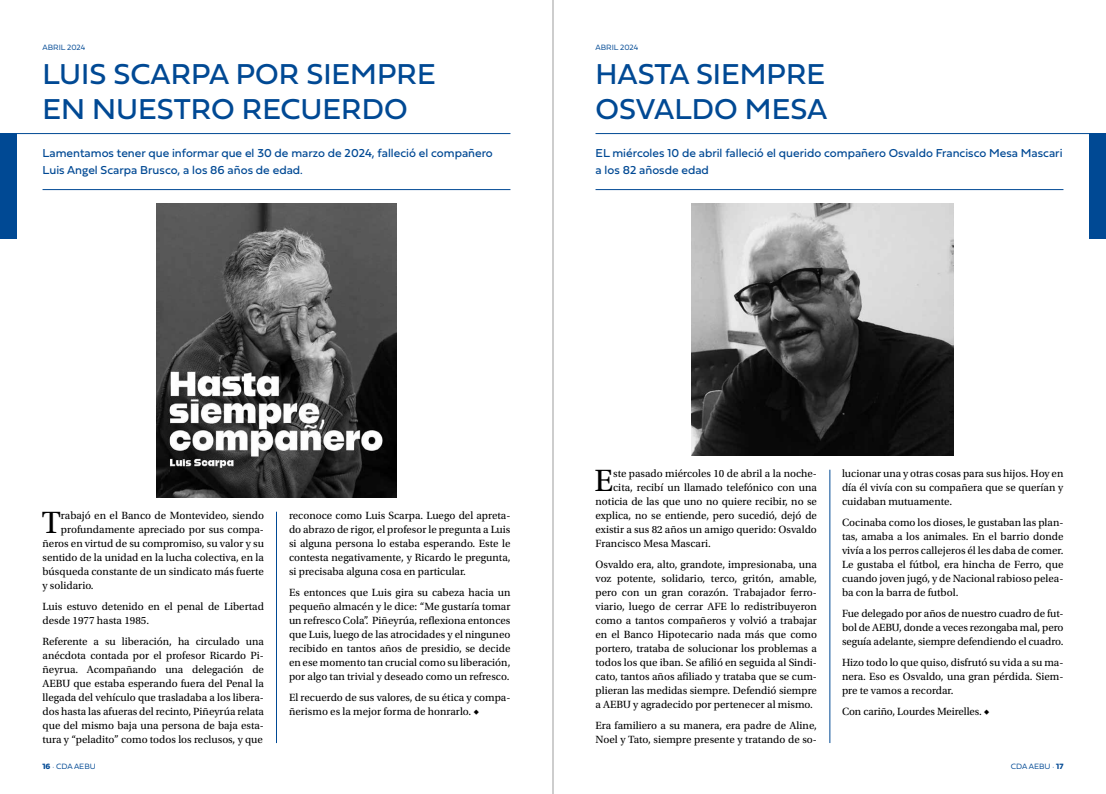
<style>
.page{position:relative;width:1106px;height:794px;background:#fff}
.page>*{position:absolute;margin:0;border:0;box-sizing:border-box;transform-origin:0 0}
.t1{font:32.4px "Utopia Std";color:#000}
.t2{font:30px/35px "Fieldwork Geo Regular";color:#004994}
.t3{font:12px/17px "Fieldwork Hum";color:#004994}
.t4{font:11px/14px "Utopia Std";color:#000;text-align:justify}
.t5{font:8px "Fieldwork Geo Light";color:#004994}
.s1{font-family:"Fieldwork Geo Bold"}
</style>
<div class="page">
<img style="left:157px;top:204px;width:239px;height:294px">
<hr style="left:0;top:133px;width:510px;height:1px;background:#004994">
<hr style="left:595px;top:133px;width:511px;height:1px;background:#004994">
<hr style="left:43px;top:189px;width:467px;height:1px;background:#004994">
<hr style="left:595px;top:189px;width:468px;height:1px;background:#004994">
<div style="left:0;top:133px;width:16px;height:105px;background:#004994"></div>
<div style="left:1089px;top:133px;width:17px;height:105px;background:#004994"></div>
<hr style="left:276px;top:512px;width:1px;height:231px;background:#004994">
<hr style="left:829px;top:470px;width:1px;height:273px;background:#004994">
<img style="left:691px;top:203px;width:262px;height:253px">
<hr style="left:552px;top:0;width:1px;height:794px;background:#9d9d9c">
<p class="t5" style="left:43px;top:41px;width:44px">ABRIL 2024</p>
<p class="t5" style="left:595px;top:41px;width:44px">ABRIL 2024</p>
<h2 class="t2" style="left:43px;top:55px;width:394px">LUIS SCARPA POR SIEMPRE<br>EN NUESTRO RECUERDO</h2>
<p class="t3" style="left:43px;top:144px;width:452px">Lamentamos tener que informar que el 30 de marzo de 2024, falleció el compañero<br>Luis Angel Scarpa Brusco, a los 86 años de edad.</p>
<h2 class="t2" style="left:595px;top:55px;width:233px">HASTA SIEMPRE<br>OSVALDO MESA</h2>
<p class="t3" style="left:595px;top:144px;width:468px">EL miércoles 10 de abril falleció el querido compañero Osvaldo Francisco Mesa Mascari a los 82 añosde edad</p>
<h1 class="t1" style="left:42px;top:505px;width:21px">T</h1>
<p class="t4" style="left:61px;top:508px;width:204px">rabajó en el Banco de Montevideo, siendo</p>
<p class="t4" style="left:61px;top:522px;width:204px">profundamente apreciado por sus compa-</p>
<p class="t4" style="left:43px;top:536px;width:223px">ñeros en virtud de su compromiso, su valor y su</p>
<p class="t4" style="left:43px;top:550px;width:223px">sentido de la unidad en la lucha colectiva, en la</p>
<p class="t4" style="left:43px;top:564px;width:223px">búsqueda constante de un sindicato más fuerte</p>
<p class="t4" style="left:43px;top:578px;width:53px">y solidario.</p>
<p class="t4" style="left:43px;top:599px;width:223px">Luis estuvo detenido en el penal de Libertad desde 1977 hasta 1985.</p>
<p class="t4" style="left:43px;top:634px;width:223px">Referente a su liberación, ha circulado una anécdota contada por el profesor Ricardo Pi&shy;ñeyrua. Acompañando una delegación de AEBU que estaba esperando fuera del Penal la llegada del vehículo que trasladaba a los libera&shy;dos hasta las afueras del recinto, Piñeyrúa relata que del mismo baja una persona de baja esta&shy;tura y “peladito” como todos los reclusos, y que</p>
<p class="t4" style="left:289px;top:508px;width:223px">reconoce como Luis Scarpa. Luego del apreta&shy;do abrazo de rigor, el profesor le pregunta a Luis si alguna persona lo estaba esperando. Este le contesta negativamente, y Ricardo le pregunta, si precisaba alguna cosa en particular.</p>
<p class="t4" style="left:289px;top:585px;width:223px">Es entonces que Luis gira su cabeza hacia un pequeño almacén y le dice: “Me gustaría tomar un refresco Cola”. Piñeyrúa, reflexiona entonces que Luis, luego de las atrocidades y el ninguneo recibido en tantos años de presidio, se decide en ese momento tan crucial como su liberación, por algo tan trivial y deseado como un refresco.</p>
<p class="t4" style="left:289px;top:690px;width:223px">El recuerdo de sus valores, de su ética y compa&shy;ñerismo es la mejor forma de honrarlo. ◆</p>
<h1 class="t1" style="left:594px;top:463px;width:20px">E</h1>
<p class="t4" style="left:613px;top:466px;width:205px">ste pasado miércoles 10 de abril a la noche-</p>
<p class="t4" style="left:613px;top:480px;width:205px">cita, recibí un llamado telefónico con una</p>
<p class="t4" style="left:595px;top:494px;width:223px">noticia de las que uno no quiere recibir, no se</p>
<p class="t4" style="left:595px;top:508px;width:223px">explica, no se entiende, pero sucedió, dejó de</p>
<p class="t4" style="left:595px;top:522px;width:223px">existir a sus 82 años un amigo querido: Osvaldo</p>
<p class="t4" style="left:595px;top:536px;width:117px">Francisco Mesa Mascari.</p>
<p class="t4" style="left:595px;top:557px;width:223px">Osvaldo era, alto, grandote, impresionaba, una voz potente, solidario, terco, gritón, amable, pero con un gran corazón. Trabajador ferro&shy;viario, luego de cerrar AFE lo redistribuyeron como a tantos compañeros y volvió a trabajar en el Banco Hipotecario nada más que como portero, trataba de solucionar los problemas a todos los que iban. Se afilió en seguida al Sindi&shy;cato, tantos años afiliado y trataba que se cum&shy;plieran las medidas siempre. Defendió siempre a AEBU y agradecido por pertenecer al mismo.</p>
<p class="t4" style="left:595px;top:718px;width:223px">Era familiero a su manera, era padre de Aline,<br>Noel y Tato, siempre presente y tratando de so-</p>
<p class="t4" style="left:842px;top:466px;width:223px">lucionar una y otras cosas para sus hijos. Hoy en día él vivía con su compañera que se querían y cuidaban mutuamente.</p>
<p class="t4" style="left:842px;top:515px;width:223px">Cocinaba como los dioses, le gustaban las plan&shy;tas, amaba a los animales. En el barrio donde vivía a los perros callejeros él les daba de comer.<br>Le gustaba el fútbol, era hincha de Ferro, que cuando joven jugó, y de Nacional rabioso pelea&shy;ba con la barra de futbol.</p>
<p class="t4" style="left:842px;top:606px;width:223px">Fue delegado por años de nuestro cuadro de fut&shy;bol de AEBU, donde a veces rezongaba mal, pero seguía adelante, siempre defendiendo el cuadro.</p>
<p class="t4" style="left:842px;top:655px;width:223px">Hizo todo lo que quiso, disfrutó su vida a su ma&shy;nera. Eso es Osvaldo, una gran pérdida. Siem&shy;pre te vamos a recordar.</p>
<p class="t4" style="left:842px;top:704px;width:149px">Con cariño, Lourdes Meirelles. ◆</p>
<p class="t5" style="left:43px;top:760px;width:55px"><span class="s1">16</span> · CDA AEBU</p>
<p class="t5" style="left:1010px;top:760px;width:54px">CDA AEBU · <span class="s1">17</span></p>
</div>
